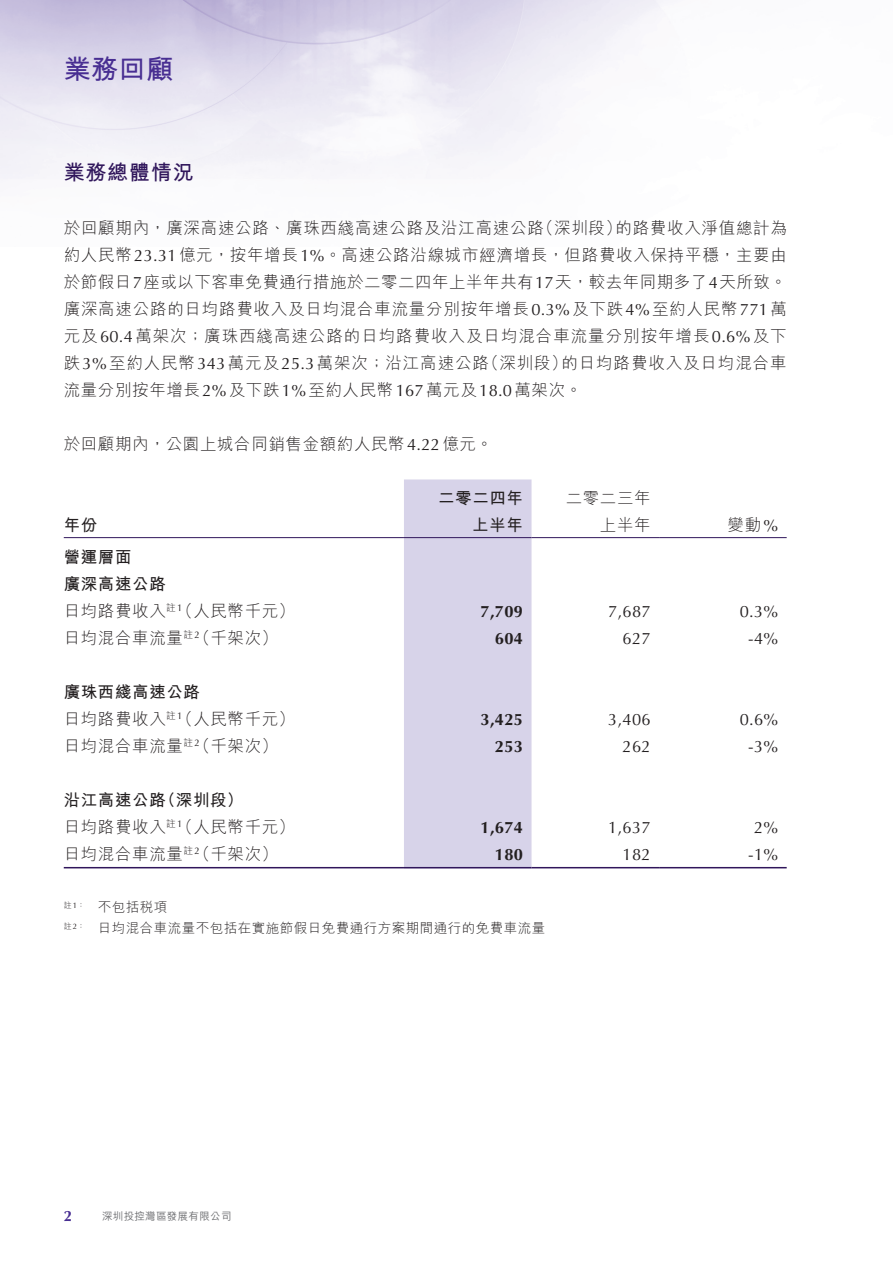
<style>
.page{position:relative;width:893px;height:1263px;background:#fff}
.page>*{position:absolute;margin:0;border:0;box-sizing:border-box;transform-origin:0 0}
.t1{font:700 27px "M Hei HK";color:#482e92}
._01_H1{font:700 21px "M Hei HK";letter-spacing:.035em;color:#30165b}
._00_txt{font:300 16.5px/27px "M Hei HK";letter-spacing:.035em;color:#231f20;text-align:justify}
._50_Table_txt{font:300 16.5px "M Hei HK";letter-spacing:.035em;color:#231f20}
._50_Table_txt-2{font:16.5px "Optima LT Std";letter-spacing:.015em;color:#231f20}
._50_Table_txt-3{font:700 16.5px "M Hei HK";letter-spacing:.035em;color:#231f20}
._50_Table_txt-4{font:700 16.5px "Optima LT Std";letter-spacing:.015em;color:#231f20}
.t2{font:700 15px "Optima LT Std";color:#482e92}
._06_Notes{font:300 13.5px "M Hei HK";letter-spacing:.035em;color:#231f20}
.t3{font:500 10.5px "M Hei HK";letter-spacing:.03em;color:#6c6d70}
.s1{font-family:"Optima LT Std";font-weight:400}
</style>
<div class="page">
<div style="left:404px;top:479px;width:127px;height:388px;background:#d7d3e9"></div>
<hr style="left:64px;top:537px;width:340px;height:1px;background:#30165b">
<hr style="left:404px;top:537px;width:127px;height:1px;background:#30165b">
<hr style="left:531px;top:537px;width:128px;height:1px;background:#30165b">
<hr style="left:659px;top:537px;width:128px;height:1px;background:#30165b">
<hr style="left:64px;top:867px;width:340px;height:1px;background:#30165b">
<hr style="left:404px;top:867px;width:127px;height:1px;background:#30165b">
<hr style="left:531px;top:867px;width:128px;height:1px;background:#30165b">
<hr style="left:659px;top:867px;width:128px;height:1px;background:#30165b">
<p class="t1" style="left:64px;top:50px;width:111px">業務回顧</p>
<p class="_01_H1" style="left:64px;top:157px;width:131px">業務總體情況</p>
<p class="_00_txt" style="left:64px;top:215px;width:725px">於回顧期內，廣深高速公路、廣珠西綫高速公路及沿江高速公路（深圳段）的路費收入淨值總計為約人民幣<span class="s1">23.31</span>億元，按年增長<span class="s1">1%</span>。高速公路沿線城市經濟增長，但路費收入保持平穩，主要由於節假日<span class="s1">7</span>座或以下客車免費通行措施於二零二四年上半年共有<span class="s1">17</span>天，較去年同期多了<span class="s1">4</span>天所致。廣深高速公路的日均路費收入及日均混合車流量分別按年增長<span class="s1">0.3%</span>及下跌<span class="s1">4%</span>至約人民幣<span class="s1">771</span>萬元及<span class="s1">60.4</span>萬架次；廣珠西綫高速公路的日均路費收入及日均混合車流量分別按年增長<span class="s1">0.6%</span>及下跌<span class="s1">3%</span>至約人民幣<span class="s1">343</span>萬元及<span class="s1">25.3</span>萬架次；沿江高速公路（深圳段）的日均路費收入及日均混合車流量分別按年增長<span class="s1">2%</span>及下跌<span class="s1">1%</span>至約人民幣<span class="s1">167</span>萬元及<span class="s1">18.0</span>萬架次。</p>
<p class="_00_txt" style="left:64px;top:431px;width:430px">於回顧期內，公園上城合同銷售金額約人民幣<span class="s1">4.22</span>億元。</p>
<p class="_50_Table_txt-3" style="left:64px;top:513px;width:35px">年份</p>
<p class="_50_Table_txt-3" style="left:438px;top:486px;width:86px">二零二四年</p>
<p class="_50_Table_txt-3" style="left:472px;top:513px;width:52px">上半年</p>
<p class="_50_Table_txt" style="left:566px;top:490px;width:86px">二零二三年</p>
<p class="_50_Table_txt" style="left:600px;top:517px;width:52px">上半年</p>
<p class="_50_Table_txt" style="left:727px;top:517px;width:52px">變動<span class="s1">%</span></p>
<p class="_50_Table_txt-3" style="left:64px;top:545px;width:69px">營運層面</p>
<p class="_50_Table_txt-3" style="left:64px;top:572px;width:104px">廣深高速公路</p>
<p class="_50_Table_txt" style="left:64px;top:602px;width:233px">日均路費收入<sup>註</sup>（<sup>1</sup> 人民幣千元）</p>
<p class="_50_Table_txt-4" style="left:481px;top:602px;width:44px">7,709</p>
<p class="_50_Table_txt-2" style="left:608px;top:602px;width:44px">7,687</p>
<p class="_50_Table_txt-2" style="left:740px;top:602px;width:40px">0.3%</p>
<p class="_50_Table_txt" style="left:64px;top:629px;width:216px">日均混合車流量<sup>註</sup>（<sup>2</sup> 千架次）</p>
<p class="_50_Table_txt-4" style="left:495px;top:629px;width:30px">604</p>
<p class="_50_Table_txt-2" style="left:622px;top:629px;width:30px">627</p>
<p class="_50_Table_txt-2" style="left:748px;top:629px;width:31px">-4%</p>
<p class="_50_Table_txt-3" style="left:64px;top:680px;width:138px">廣珠西綫高速公路</p>
<p class="_50_Table_txt" style="left:64px;top:710px;width:233px">日均路費收入<sup>註</sup>（<sup>1</sup> 人民幣千元）</p>
<p class="_50_Table_txt-4" style="left:481px;top:710px;width:44px">3,425</p>
<p class="_50_Table_txt-2" style="left:608px;top:710px;width:44px">3,406</p>
<p class="_50_Table_txt-2" style="left:740px;top:710px;width:40px">0.6%</p>
<p class="_50_Table_txt" style="left:64px;top:737px;width:216px">日均混合車流量<sup>註</sup>（<sup>2</sup> 千架次）</p>
<p class="_50_Table_txt-4" style="left:495px;top:737px;width:30px">253</p>
<p class="_50_Table_txt-2" style="left:622px;top:737px;width:30px">262</p>
<p class="_50_Table_txt-2" style="left:748px;top:737px;width:31px">-3%</p>
<p class="_50_Table_txt-3" style="left:64px;top:788px;width:181px">沿江高速公路（深圳段）</p>
<p class="_50_Table_txt" style="left:64px;top:818px;width:233px">日均路費收入<sup>註</sup>（<sup>1</sup> 人民幣千元）</p>
<p class="_50_Table_txt-4" style="left:481px;top:818px;width:44px">1,674</p>
<p class="_50_Table_txt-2" style="left:608px;top:818px;width:44px">1,637</p>
<p class="_50_Table_txt-2" style="left:754px;top:818px;width:26px">2%</p>
<p class="_50_Table_txt" style="left:64px;top:845px;width:216px">日均混合車流量<sup>註</sup>（<sup>2</sup> 千架次）</p>
<p class="_50_Table_txt-4" style="left:495px;top:845px;width:30px">180</p>
<p class="_50_Table_txt-2" style="left:622px;top:845px;width:30px">182</p>
<p class="_50_Table_txt-2" style="left:748px;top:845px;width:31px">-1%</p>
<p class="_06_Notes" style="left:64px;top:900px;width:105px"><sup>註</sup><sup>1</sup><sup>：</sup> 不包括稅項</p>
<p class="_06_Notes" style="left:64px;top:921px;width:483px"><sup>註</sup><sup>2</sup><sup>：</sup> 日均混合車流量不包括在實施節假日免費通行方案期間通行的免費車流量</p>
<p class="t2" style="left:64px;top:1207px;width:10px">2</p>
<p class="t3" style="left:102px;top:1208px;width:131px">深圳投控灣區發展有限公司</p>
</div>
